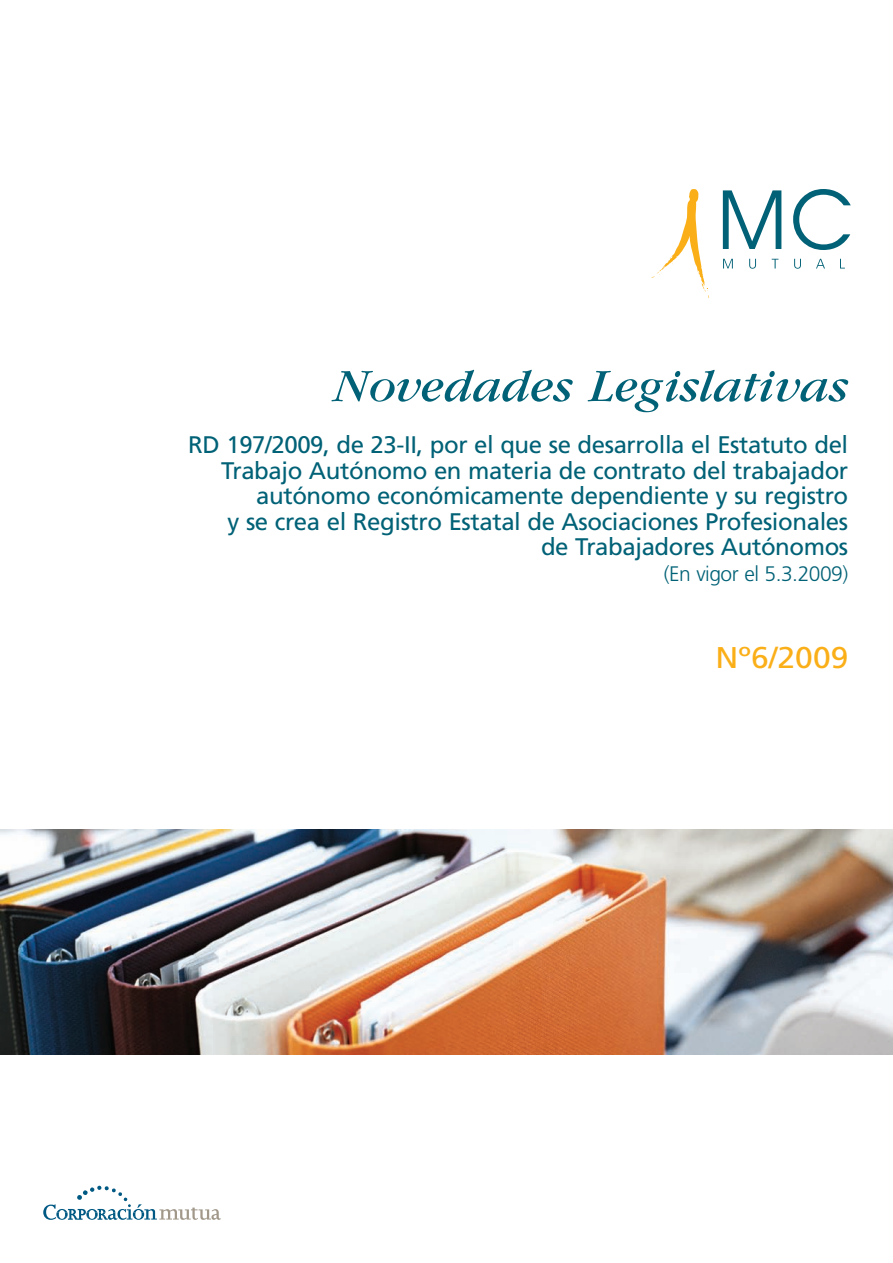
<style>
.page{position:relative;width:893px;height:1263px;background:#fff}
.page>*{position:absolute;margin:0;border:0;box-sizing:border-box;transform-origin:0 0}
.t1{font:italic 48px "Garamond";color:#016176;scale:1.06 1}
.t2{font:30px "Frutiger";color:#faaf18;scale:1.06 1}
.t3{font:24px/25.5px "Frutiger";letter-spacing:-.015em;color:#016176;text-align:right}
.t4{font:300 21px "Frutiger";letter-spacing:-.02em;color:#016176}
</style>
<div class="page">
<svg style="left:43px;top:1185px;width:178px;height:35px"></svg>
<svg style="left:793px;top:189px;width:58px;height:61px"></svg>
<svg style="left:749px;top:259px;width:7px;height:10px"></svg>
<svg style="left:772px;top:259px;width:6px;height:9px"></svg>
<svg style="left:794px;top:259px;width:7px;height:10px"></svg>
<svg style="left:816px;top:259px;width:9px;height:9px"></svg>
<svg style="left:840px;top:259px;width:5px;height:9px"></svg>
<svg style="left:723px;top:190px;width:58px;height:59px"></svg>
<svg style="left:723px;top:259px;width:10px;height:9px"></svg>
<svg style="left:651px;top:189px;width:59px;height:110px"></svg>
<img style="left:0;top:829px;width:893px;height:225px">
<h1 class="t1" style="left:333px;top:370px;width:487px">Novedades Legislativas</h1>
<p class="t3" style="left:188px;top:434px;width:661px">RD 197/2009, de 23-II, por el que se desarrolla el Estatuto del Trabajo Autónomo en materia de contrato del trabajador autónomo económicamente dependiente y su registro<br>y se crea el Registro Estatal de Asociaciones Profesionales<br>de Trabajadores Autónomos</p>
<p class="t4" style="left:664px;top:565px;width:186px">(En vigor el 5.3.2009)</p>
<p class="t2" style="left:715px;top:645px;width:127px">Nº6/2009</p>
</div>
